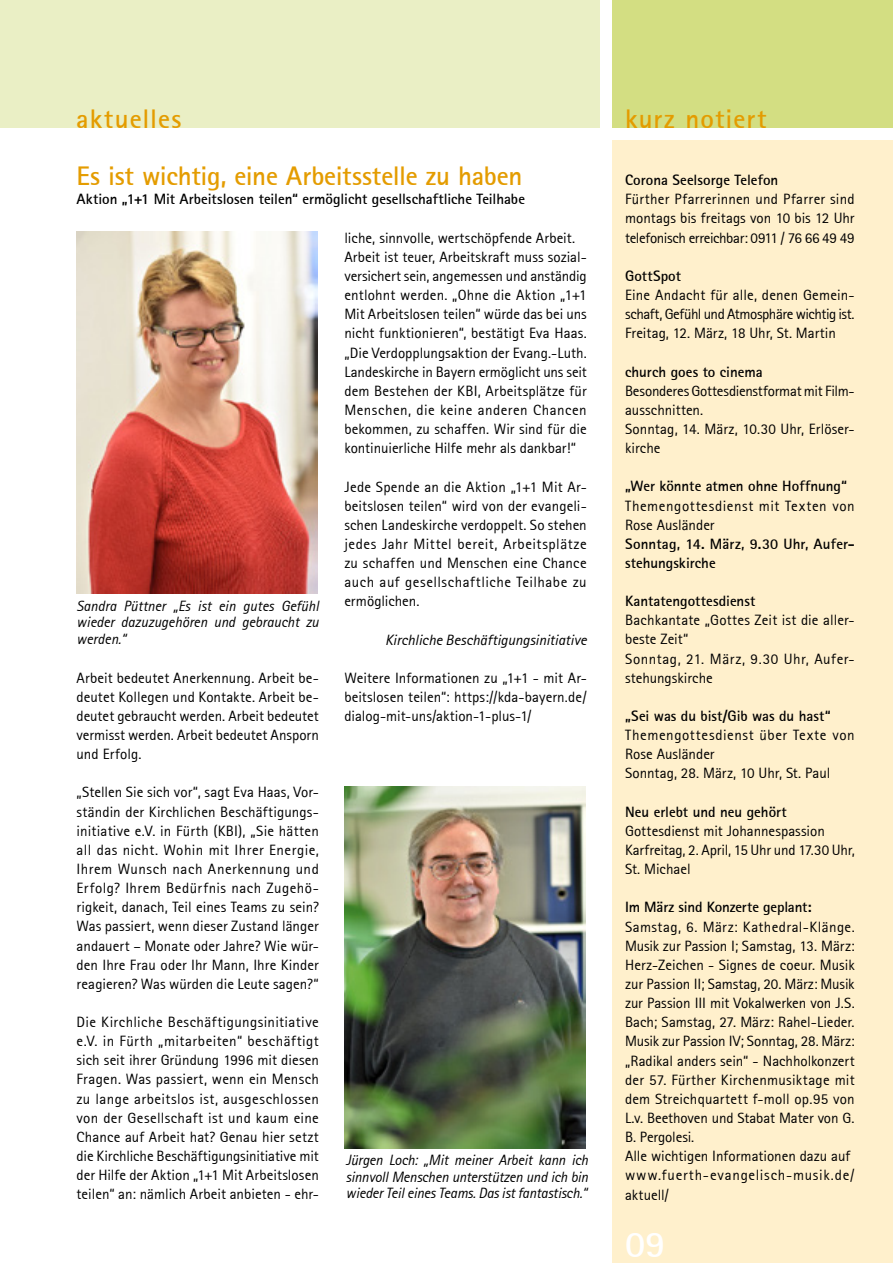
<style>
.page{position:relative;width:893px;height:1263px;background:#fff}
.page>*{position:absolute;margin:0;border:0;box-sizing:border-box;transform-origin:0 0}
.t1{font:37.5px "Rotis Sans Serif Bold 65";color:#fff}
.t2{font:27px "Rotis Sans Serif Bold 65";color:#e49c00}
.t3{font:27px "Rotis Sans Serif Bold 65";letter-spacing:.035em;color:#e49c00}
.t4{font:27px "Rotis Sans Serif Bold 65";letter-spacing:.04em;color:#e49c00}
.t5{font:15px/19.2px "Rotis Sans Serif 55";color:#000;text-align:justify}
.t6{font:15px/19.2px "Rotis Sans Serif Bold 65";color:#000}
.t7{font:15px/16.5px "Rotis Sans Serif Italic 56";letter-spacing:-.005em;color:#000;text-align:justify}
.t8{font:15px/19.2px "Rotis Sans Serif 55";letter-spacing:.035em;color:#000}
</style>
<div class="page">
<div style="left:0;top:0;width:600px;height:128px;background:#eaefc5"></div>
<div style="left:612px;top:0;width:281px;height:128px;background:#d3de82"></div>
<div style="left:612px;top:140px;width:281px;height:1123px;background:#fff0cc"></div>
<img style="left:344px;top:786px;width:242px;height:362px">
<img style="left:77px;top:232px;width:241px;height:362px">
<h2 class="t4" style="left:76px;top:101px;width:107px">aktuelles</h2>
<h2 class="t3" style="left:625px;top:101px;width:143px">kurz notiert</h2>
<h2 class="t2" style="left:77px;top:159px;width:447px">Es ist wichtig, eine Arbeitsstelle zu haben</h2>
<p class="t6" style="left:77px;top:189px;width:450px">Aktion „1+1 Mit Arbeitslosen teilen“ ermöglicht gesellschaftliche Teilhabe</p>
<p class="t7" style="left:77px;top:598px;width:244px">Sandra Püttner „Es ist ein gutes Gefühl wieder dazuzugehören und gebraucht zu werden.“</p>
<p class="t5" style="left:77px;top:668px;width:244px">Arbeit bedeutet Anerkennung. Arbeit be&shy;deutet Kollegen und Kontakte. Arbeit be&shy;deutet gebraucht werden. Arbeit bedeutet vermisst werden. Arbeit bedeutet Ansporn und Erfolg.</p>
<p class="t5" style="left:77px;top:782px;width:244px">„Stellen Sie sich vor“, sagt Eva Haas, Vor&shy;ständin der Kirchlichen Beschäftigungs&shy;initiative e.V. in Fürth (KBI), „Sie hätten all das nicht. Wohin mit Ihrer Energie, Ihrem Wunsch nach Anerkennung und Erfolg? Ihrem Bedürfnis nach Zugehö&shy;rigkeit, danach, Teil eines Teams zu sein?<br>Was passiert, wenn dieser Zustand länger andauert – Monate oder Jahre? Wie wür&shy;den Ihre Frau oder Ihr Mann, Ihre Kinder reagieren? Was würden die Leute sagen?“</p>
<p class="t5" style="left:77px;top:1012px;width:244px">Die Kirchliche Beschäftigungsinitiative e.V. in Fürth „mitarbeiten“ beschäftigt sich seit ihrer Gründung 1996 mit diesen Fragen. Was passiert, wenn ein Mensch zu lange arbeitslos ist, ausgeschlossen von der Gesellschaft ist und kaum eine Chance auf Arbeit hat? Genau hier setzt die Kirchliche Beschäftigungsinitiative mit der Hilfe der Aktion „1+1 Mit Arbeitslosen teilen“ an: nämlich Arbeit anbieten - ehr-</p>
<p class="t5" style="left:344px;top:228px;width:244px;text-align:left">liche, sinnvolle, wertschöpfende Arbeit.<br>Arbeit ist teuer, Arbeitskraft muss sozial&shy;versichert sein, angemessen und anständig entlohnt werden. „Ohne die Aktion „1+1<br>Mit Arbeitslosen teilen“ würde das bei uns nicht funktionieren“, bestätigt Eva Haas. „Die Verdopplungsaktion der Evang.-Luth.<br>Landeskirche in Bayern ermöglicht uns seit dem Bestehen der KBI, Arbeitsplätze für Menschen, die keine anderen Chancen bekommen, zu schaffen. Wir sind für die kontinuierliche Hilfe mehr als dankbar!“</p>
<p class="t5" style="left:344px;top:477px;width:244px">Jede Spende an die Aktion „1+1 Mit Ar&shy;beitslosen teilen“ wird von der evangeli&shy;schen Landeskirche verdoppelt. So stehen jedes Jahr Mittel bereit, Arbeitsplätze zu schaffen und Menschen eine Chance auch auf gesellschaftliche Teilhabe zu ermöglichen.</p>
<p class="t7" style="left:385px;top:631px;width:203px">Kirchliche Beschäftigungsinitiative</p>
<p class="t5" style="left:344px;top:668px;width:244px">Weitere Informationen zu „1+1 - mit Ar&shy;beitslosen teilen“: https://kda-bayern.de/ dialog-mit-uns/aktion-1-plus-1/</p>
<p class="t7" style="left:346px;top:1152px;width:244px">Jürgen Loch: „Mit meiner Arbeit kann ich sinnvoll Menschen unterstützen und ich bin wieder Teil eines Teams. Das ist fantastisch.“</p>
<p class="t6" style="left:625px;top:170px;width:155px">Corona Seelsorge Telefon</p>
<p class="t5" style="left:625px;top:189px;width:231px">Fürther Pfarrerinnen und Pfarrer sind montags bis freitags von 10 bis 12 Uhr telefonisch erreichbar: 0911 / 76 66 49 49</p>
<p class="t6" style="left:625px;top:266px;width:57px">GottSpot</p>
<p class="t5" style="left:625px;top:285px;width:231px">Eine Andacht für alle, denen Gemein&shy;schaft, Gefühl und Atmosphäre wichtig ist.<br>Freitag, 12. März, 18 Uhr, St. Martin</p>
<p class="t6" style="left:625px;top:362px;width:139px">church goes to cinema</p>
<p class="t5" style="left:625px;top:381px;width:231px;text-align:left">Besonderes Gottesdienstformat mit Film&shy;ausschnitten.<br>Sonntag, 14. März, 10.30 Uhr, Erlöser&shy;kirche</p>
<p class="t6" style="left:625px;top:476px;width:223px">„Wer könnte atmen ohne Hoffnung“</p>
<p class="t8" style="left:625px;top:496px;width:231px">Themengottesdienst mit Texten von<br>Rose Ausländer</p>
<p class="t6" style="left:625px;top:534px;width:231px">Sonntag, 14. März, 9.30 Uhr, Aufer&shy;stehungskirche</p>
<p class="t6" style="left:625px;top:591px;width:132px">Kantatengottesdienst</p>
<p class="t5" style="left:625px;top:610px;width:231px;text-align:left">Bachkantate „Gottes Zeit ist die aller&shy;beste Zeit“<br>Sonntag, 21. März, 9.30 Uhr, Aufer&shy;stehungskirche</p>
<p class="t6" style="left:625px;top:706px;width:207px">„Sei was du bist/Gib was du hast“</p>
<p class="t5" style="left:625px;top:725px;width:231px;text-align:left">Themengottesdienst über Texte von<br>Rose Ausländer<br>Sonntag, 28. März, 10 Uhr, St. Paul</p>
<p class="t6" style="left:625px;top:802px;width:163px">Neu erlebt und neu gehört</p>
<p class="t5" style="left:625px;top:821px;width:231px;text-align:left">Gottesdienst mit Johannespassion<br>Karfreitag, 2. April, 15 Uhr und 17.30 Uhr,<br>St. Michael</p>
<p class="t6" style="left:625px;top:897px;width:188px">Im März sind Konzerte geplant:</p>
<p class="t5" style="left:625px;top:917px;width:231px;text-align:left">Samstag, 6. März: Kathedral-Klänge.<br>Musik zur Passion I; Samstag, 13. März:<br>Herz-Zeichen - Signes de coeur. Musik zur Passion II; Samstag, 20. März: Musik zur Passion III mit Vokalwerken von J.S.<br>Bach; Samstag, 27. März: Rahel-Lieder.<br>Musik zur Passion IV; Sonntag, 28. März: „Radikal anders sein“ - Nachholkonzert der 57. Fürther Kirchenmusiktage mit dem Streichquartett f-moll op.95 von L.v. Beethoven und Stabat Mater von G.<br>B. Pergolesi.<br>Alle wichtigen Informationen dazu auf www.fuerth-evangelisch-musik.de/ aktuell/</p>
<h1 class="t1" style="left:625px;top:1220px;width:42px">09</h1>
</div>
